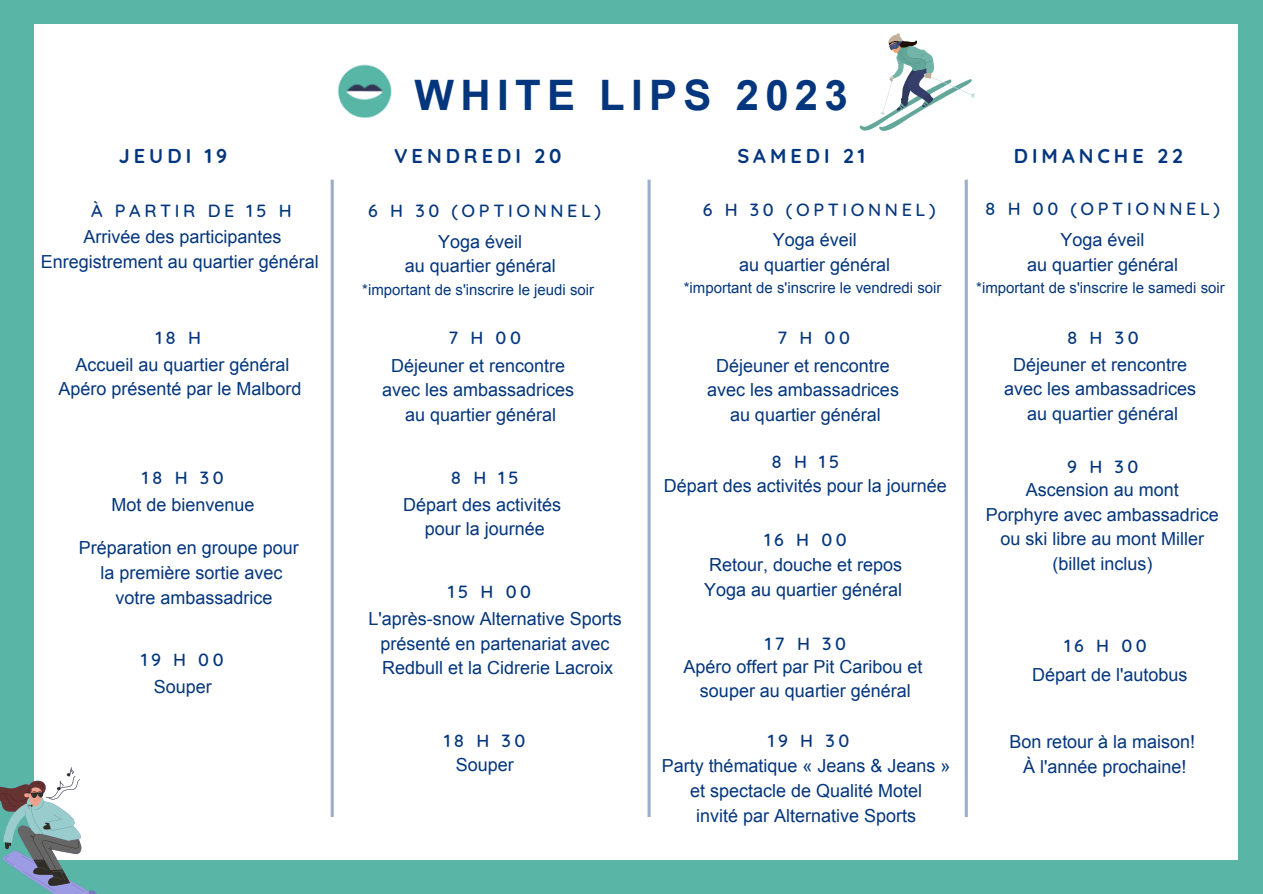
<style>
.page{position:relative;width:1263px;height:894px;background:#fff}
.page>*{position:absolute;margin:0;border:0;box-sizing:border-box;transform-origin:0 0}
.t1{font:700 42px "Arial";letter-spacing:.15em;color:#04367d}
.t2{font:700 19.95px "Quicksand";letter-spacing:.2em;color:#04367d}
.t3{font:18px/24.8px "Arial";color:#04367d;text-align:center}
.t4{font:500 18px "Quicksand";letter-spacing:.2em;color:#04367d}
.t5{font:15px "Arial";color:#04367d}
</style>
<div class="page">
<div style="left:0;top:0;width:1263px;height:893px;background:#59b6a6"></div>
<div style="left:34px;top:24px;width:1204px;height:835px;background:#fff"></div>
<svg style="left:965px;top:179px;width:3px;height:637px;background:#a0b2ce"></svg>
<svg style="left:647px;top:179px;width:4px;height:637px;background:#b0c0d6"></svg>
<svg style="left:331px;top:179px;width:3px;height:637px;background:#a1b3ce"></svg>
<img style="left:337px;top:64px;width:55px;height:54px">
<svg style="left:859px;top:33px;width:116px;height:98px"></svg>
<svg style="left:0;top:767px;width:98px;height:126px"></svg>
<h1 class="t1" style="left:415px;top:80px;width:435px">WHITE LIPS 2023</h1>
<p class="t2" style="left:119px;top:143px;width:110px">JEUDI 19</p>
<p class="t2" style="left:394px;top:143px;width:169px">VENDREDI 20</p>
<p class="t2" style="left:737px;top:143px;width:129px">SAMEDI 21</p>
<p class="t2" style="left:1014px;top:143px;width:170px">DIMANCHE 22</p>
<p class="t4" style="left:91px;top:199px;width:202px">À PARTIR DE 15 H</p>
<p class="t4" style="left:985px;top:197px;width:236px">8 H 00 (OPTIONNEL)</p>
<p class="t3" style="left:1027px;top:227px;width:152px">Yoga éveil<br>au quartier général</p>
<p class="t5" style="left:976px;top:279px;width:250px">*important de s'inscrire le samedi soir</p>
<p class="t4" style="left:1067px;top:325px;width:73px">8H30</p>
<p class="t3" style="left:1004px;top:352px;width:193px">Déjeuner et rencontre avec les ambassadrices au quartier général</p>
<p class="t4" style="left:1067px;top:455px;width:73px">9H30</p>
<p class="t3" style="left:986px;top:477px;width:234px">Ascension au mont<br>Porphyre avec ambassadrice ou ski libre au mont Miller (billet inclus)</p>
<p class="t4" style="left:703px;top:197px;width:234px">6 H 30 (OPTIONNEL)</p>
<p class="t3" style="left:739px;top:227px;width:152px">Yoga éveil<br>au quartier général</p>
<p class="t5" style="left:684px;top:279px;width:259px">*important de s'inscrire le vendredi soir</p>
<p class="t4" style="left:368px;top:199px;width:234px">6 H 30 (OPTIONNEL)</p>
<p class="t3" style="left:41px;top:225px;width:279px">Arrivée des participantes<br>Enregistrement au quartier général</p>
<p class="t3" style="left:405px;top:229px;width:152px">Yoga éveil<br>au quartier général</p>
<p class="t5" style="left:362px;top:281px;width:233px">*important de s'inscrire le jeudi soir</p>
<p class="t4" style="left:448px;top:325px;width:74px">7H00</p>
<p class="t3" style="left:382px;top:353px;width:193px">Déjeuner et rencontre avec les ambassadrices au quartier général</p>
<p class="t4" style="left:777px;top:325px;width:74px">7H00</p>
<p class="t3" style="left:707px;top:353px;width:193px">Déjeuner et rencontre avec les ambassadrices au quartier général</p>
<p class="t4" style="left:772px;top:449px;width:69px">8H15</p>
<p class="t3" style="left:664px;top:473px;width:284px">Départ des activités pour la journée</p>
<p class="t4" style="left:156px;top:325px;width:47px">18 H</p>
<p class="t3" style="left:58px;top:352px;width:244px">Accueil au quartier général<br>Apéro présenté par le Malbord</p>
<p class="t4" style="left:142px;top:465px;width:83px">18 H 30</p>
<p class="t4" style="left:451px;top:465px;width:69px">8H15</p>
<p class="t3" style="left:403px;top:492px;width:159px">Départ des activités pour la journée</p>
<p class="t3" style="left:111px;top:492px;width:144px">Mot de bienvenue</p>
<p class="t4" style="left:764px;top:527px;width:84px">16 H 00</p>
<p class="t3" style="left:704px;top:552px;width:199px;text-align:left">Retour, douche et repos<br>Yoga au quartier général</p>
<p class="t4" style="left:765px;top:631px;width:82px">17 H 30</p>
<p class="t3" style="left:683px;top:653px;width:240px">Apéro offert par Pit Caribou et souper au quartier général</p>
<p class="t3" style="left:79px;top:535px;width:221px">Préparation en groupe pour la première sortie avec votre ambassadrice</p>
<p class="t4" style="left:448px;top:580px;width:84px">15 H 00</p>
<p class="t3" style="left:368px;top:606px;width:255px">L'après-snow Alternative Sports présenté en partenariat avec<br>Redbull et la Cidrerie Lacroix</p>
<p class="t4" style="left:1064px;top:633px;width:84px">16 H 00</p>
<p class="t3" style="left:1032px;top:661px;width:157px">Départ de l'autobus</p>
<p class="t4" style="left:141px;top:648px;width:84px">19 H 00</p>
<p class="t3" style="left:154px;top:674px;width:59px">Souper</p>
<p class="t4" style="left:444px;top:728px;width:83px">18 H 30</p>
<p class="t3" style="left:456px;top:752px;width:59px">Souper</p>
<p class="t4" style="left:768px;top:728px;width:82px">19 H 30</p>
<p class="t3" style="left:662px;top:753px;width:290px">Party thématique « Jeans &amp; Jeans » et spectacle de Qualité Motel<br>invité par Alternative Sports</p>
<p class="t3" style="left:1009px;top:729px;width:187px">Bon retour à la maison!<br>À l'année prochaine!</p>
</div>
